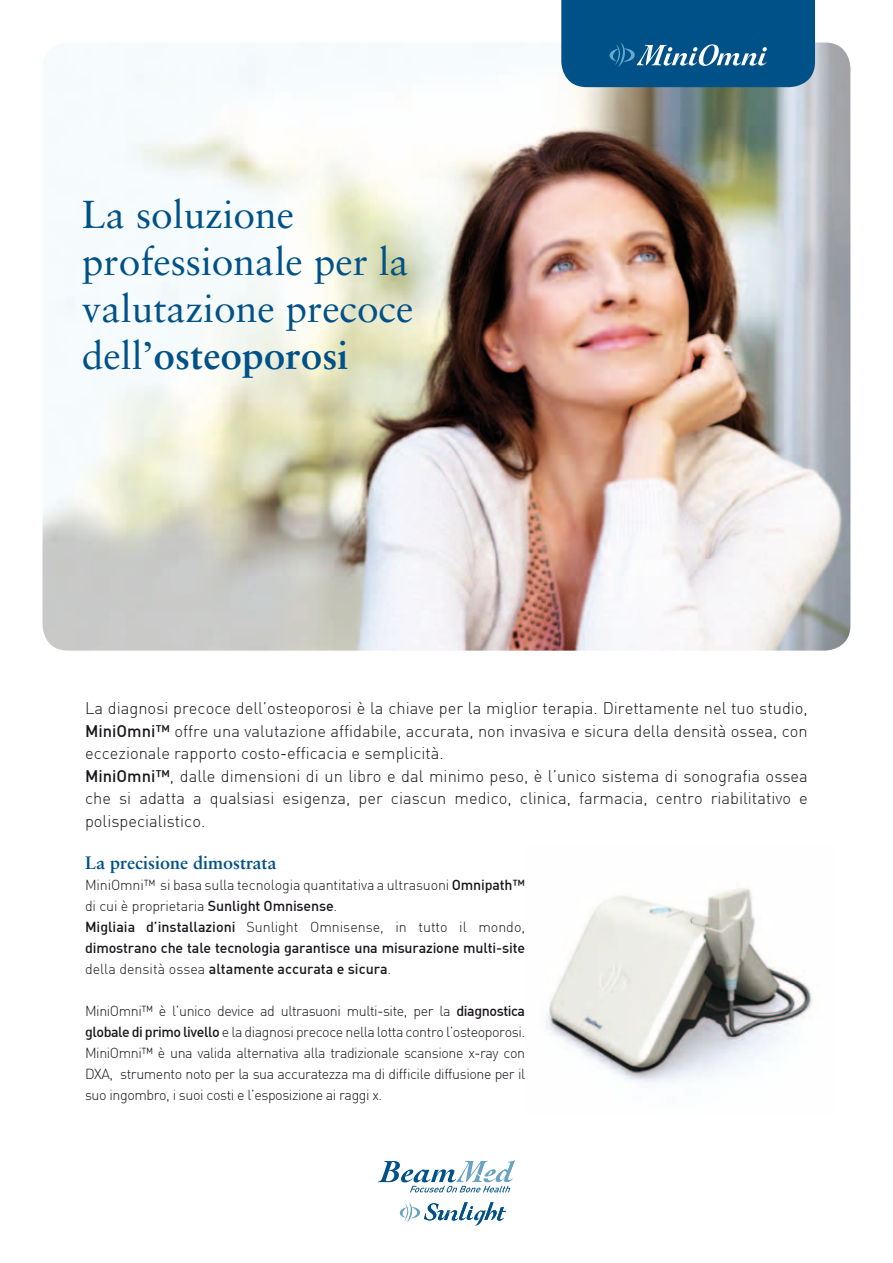
<style>
.page{position:relative;width:893px;height:1263px;background:#fff}
.page>*{position:absolute;margin:0;border:0;box-sizing:border-box;transform-origin:0 0}
.t1{font:39px/46.8px "Sabon LT Std";color:#005188}
.t2{font:700 18px "Sabon LT Std";color:#005188}
.t3{font:300 16.5px/22.5px "DIN";color:#1a171c}
.t4{font:300 14.25px/21px "DIN";letter-spacing:-.03em;color:#1a171c;text-align:justify}
.t5{font:500 14.25px/21px "DIN";letter-spacing:-.01em;color:#1a171c}
.s1{font-weight:700}
.s2{font-weight:500}
.s3{font-weight:300}
</style>
<div class="page">
<img style="left:43px;top:43px;width:807px;height:608px">
<svg style="left:378px;top:1160px;width:137px;height:32px"></svg>
<svg style="left:399px;top:1202px;width:107px;height:24px"></svg>
<img style="left:546px;top:888px;width:267px;height:195px">
<svg style="left:561px;top:0;width:254px;height:87px;background:#0d5a8e"></svg>
<h1 class="t1" style="left:82px;top:191px;width:333px">La soluzione professionale per la valutazione precoce dell’<span class="s1">osteoporosi</span></h1>
<p class="t3" style="left:85px;top:697px;width:724px">La diagnosi precoce dell’osteoporosi è la chiave per la miglior terapia. Direttamente nel tuo studio, <span class="s2">MiniOmni™</span> offre una valutazione affidabile, accurata, non invasiva e sicura della densità ossea, con eccezionale rapporto costo-efficacia e semplicità.<br><span class="s2">MiniOmni™</span>, dalle dimensioni di un libro e dal minimo peso, è l’unico sistema di sonografia ossea che si adatta a qualsiasi esigenza, per ciascun medico, clinica, farmacia, centro riabilitativo e polispecialistico.</p>
<p class="t2" style="left:85px;top:851px;width:193px">La precisione dimostrata</p>
<p class="t5" style="left:85px;top:874px;width:442px"><span class="s3">MiniOmni™ si basa sulla tecnologia quantitativa a ultrasuoni</span> Omnipath™ <span class="s3">di cui è proprietaria</span> Sunlight Omnisense<span class="s3">.<br></span>Migliaia d’installazioni <span class="s3">Sunlight Omnisense, in tutto il mondo, </span>dimostrano che tale tecnologia garantisce una misurazione multi-site <span class="s3">della densità ossea</span> altamente accurata e sicura<span class="s3">.</span></p>
<p class="t4" style="left:85px;top:1000px;width:442px">MiniOmni™ è l’unico device ad ultrasuoni multi-site, per la <span class="s2">diagnostica globale di primo livello</span> e la diagnosi precoce nella lotta contro l’osteoporosi.<br>MiniOmni™ è una valida alternativa alla tradizionale scansione x-ray con DXA, strumento noto per la sua accuratezza ma di difficile diffusione per il suo ingombro, i suoi costi e l’esposizione ai raggi x.</p>
</div>
